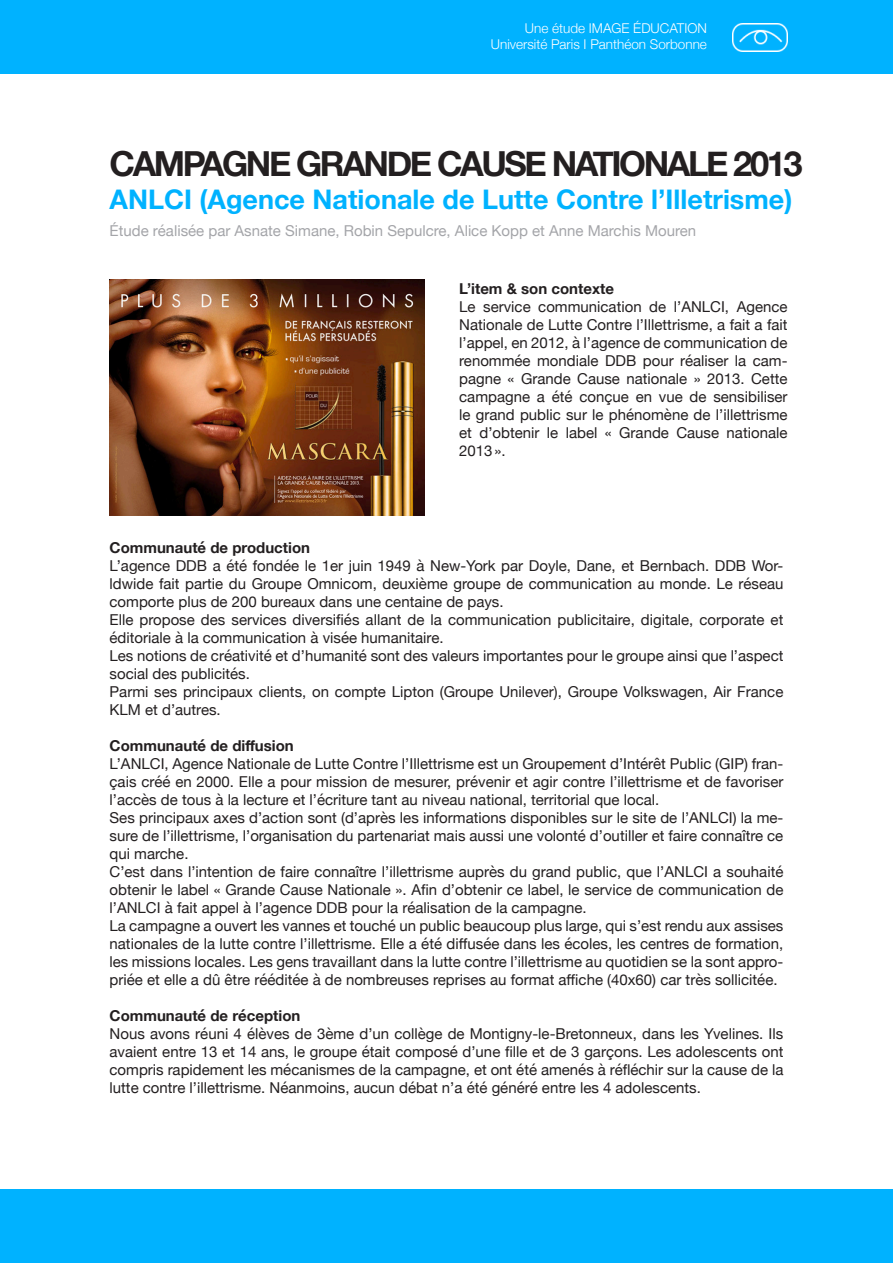
<style>
.page{position:relative;width:893px;height:1263px;background:#fff}
.page>*{position:absolute;margin:0;border:0;box-sizing:border-box;transform-origin:0 0}
.t1{font:700 34.5px "Helvetica Neue";letter-spacing:-.07em;color:#231f20}
.t2{font:700 27px "Helvetica Neue";color:#00b2ff}
.t3{font:15px/18px "Helvetica Neue";color:#231f20;text-align:justify}
.t4{font:700 15px "Helvetica Neue";color:#231f20}
.t5{font:15px "Helvetica Neue";color:#a4a5a9}
.t6{font:300 13.5px "Helvetica Neue";color:#fff}
</style>
<div class="page">
<img style="left:110px;top:279px;width:315px;height:237px">
<div style="left:0;top:0;width:893px;height:73px;background:#00b2ff"></div>
<img style="left:732px;top:24px;width:55px;height:27px">
<div style="left:0;top:1190px;width:893px;height:73px;background:#00b2ff"></div>
<p class="t6" style="left:525px;top:17px;width:183px">Une étude IMAGE ÉDUCATION</p>
<p class="t6" style="left:491px;top:33px;width:218px">Université Paris I Panthéon Sorbonne</p>
<p class="t1" style="left:110px;top:137px;width:695px">CAMPAGNE GRANDE CAUSE NATIONALE 2013</p>
<p class="t2" style="left:110px;top:178px;width:684px">ANLCI (Agence Nationale de Lutte Contre l’Illetrisme)</p>
<p class="t5" style="left:110px;top:219px;width:588px">Étude réalisée par Asnate Simane, Robin Sepulcre, Alice Kopp et Anne Marchis Mouren</p>
<p class="t4" style="left:459px;top:277px;width:156px">L’item &amp; son contexte</p>
<p class="t3" style="left:459px;top:298px;width:330px">Le service communication de l’ANLCI, Agence Nationale de Lutte Contre l’Illettrisme, a fait a fait l’appel, en 2012, à l’agence de communication de renommée mondiale DDB pour réaliser la cam&shy;pagne « Grande Cause nationale » 2013. Cette campagne a été conçue en vue de sensibiliser le grand public sur le phénomène de l’illettrisme et d’obtenir le label « Grande Cause nationale 2013».</p>
<p class="t4" style="left:110px;top:536px;width:202px">Communauté de production</p>
<p class="t3" style="left:110px;top:557px;width:675px">L’agence DDB a été fondée le 1er juin 1949 à New-York par Doyle, Dane, et Bernbach. DDB Wor&shy;ldwide fait partie du Groupe Omnicom, deuxième groupe de communication au monde. Le réseau comporte plus de 200 bureaux dans une centaine de pays.</p>
<p class="t3" style="left:110px;top:611px;width:675px">Elle propose des services diversifiés allant de la communication publicitaire, digitale, corporate et éditoriale à la communication à visée humanitaire.</p>
<p class="t3" style="left:110px;top:647px;width:675px">Les notions de créativité et d’humanité sont des valeurs importantes pour le groupe ainsi que l’aspect social des publicités.</p>
<p class="t3" style="left:110px;top:683px;width:675px">Parmi ses principaux clients, on compte Lipton (Groupe Unilever), Groupe Volkswagen, Air France<br>KLM et d’autres.</p>
<p class="t4" style="left:110px;top:734px;width:186px">Communauté de diffusion</p>
<p class="t3" style="left:110px;top:755px;width:675px">L’ANLCI, Agence Nationale de Lutte Contre l’Illettrisme est un Groupement d’Intérêt Public (GIP) fran&shy;çais créé en 2000. Elle a pour mission de mesurer, prévenir et agir contre l’illettrisme et de favoriser l’accès de tous à la lecture et l’écriture tant au niveau national, territorial que local.</p>
<p class="t3" style="left:110px;top:809px;width:675px">Ses principaux axes d’action sont (d’après les informations disponibles sur le site de l’ANLCI) la me&shy;sure de l’illettrisme, l’organisation du partenariat mais aussi une volonté d’outiller et faire connaître ce qui marche.</p>
<p class="t3" style="left:110px;top:863px;width:675px">C’est dans l’intention de faire connaître l’illettrisme auprès du grand public, que l’ANLCI a souhaité obtenir le label « Grande Cause Nationale ». Afin d’obtenir ce label, le service de communication de l’ANLCI à fait appel à l’agence DDB pour la réalisation de la campagne.</p>
<p class="t3" style="left:110px;top:917px;width:675px">La campagne a ouvert les vannes et touché un public beaucoup plus large, qui s’est rendu aux assises nationales de la lutte contre l’illettrisme. Elle a été diffusée dans les écoles, les centres de formation, les missions locales. Les gens travaillant dans la lutte contre l’illettrisme au quotidien se la sont appro&shy;priée et elle a dû être rééditée à de nombreuses reprises au format affiche (40x60) car très sollicitée.</p>
<p class="t4" style="left:110px;top:1004px;width:192px">Communauté de réception</p>
<p class="t3" style="left:110px;top:1025px;width:675px">Nous avons réuni 4 élèves de 3ème d’un collège de Montigny-le-Bretonneux, dans les Yvelines. Ils avaient entre 13 et 14 ans, le groupe était composé d’une fille et de 3 garçons. Les adolescents ont compris rapidement les mécanismes de la campagne, et ont été amenés à réfléchir sur la cause de la lutte contre l’illettrisme. Néanmoins, aucun débat n’a été généré entre les 4 adolescents.</p>
</div>
